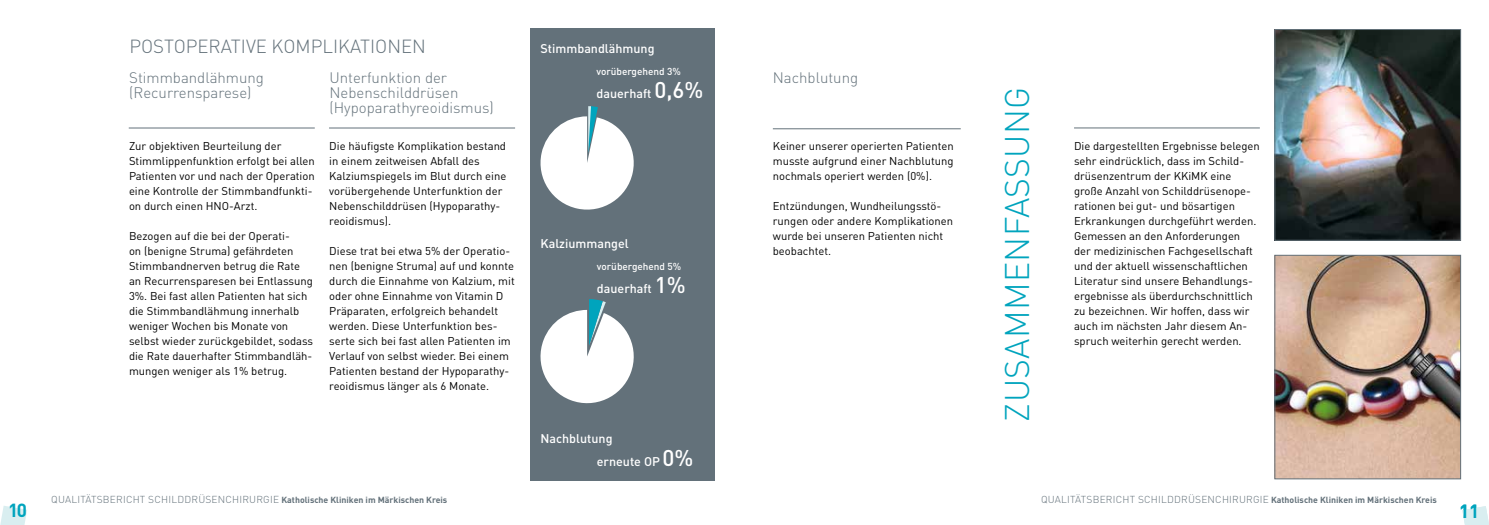
<style>
.page{position:relative;width:1489px;height:525px;background:#fff}
.page>*{position:absolute;margin:0;border:0;box-sizing:border-box;transform-origin:0 0}
.t1{font:300 33.75px "DIN Pro";letter-spacing:.01em;color:#00a4bd}
.t2{font:300 18.75px "DIN Pro";color:#63717a}
.t3{font:700 18.75px "DIN Pro";color:#00a4bd}
.t4{font:300 15px/15px "DIN Pro";color:#63717a}
.t5{font:500 12.5px "DIN Pro";color:#fff}
.t6{font:11.25px/15px "DIN Pro";color:#000}
.t7{font:300 10px "DIN Pro";letter-spacing:.02em;color:#63717a}
.t8{font:500 10px "DIN Pro";color:#fff}
.s1{font-size:22.5px}
.s2{font-weight:700;font-size:8.75px}
</style>
<div class="page">
<hr style="left:772px;top:128px;width:188px;height:1px;background:#63717a">
<hr style="left:1073px;top:128px;width:186px;height:1px;background:#63717a">
<img style="left:1276px;top:31px;width:182px;height:207px">
<div style="left:1274px;top:29px;width:186px;height:211px;border:1px solid #63717a"></div>
<img style="left:1276px;top:257px;width:182px;height:220px">
<div style="left:1274px;top:255px;width:186px;height:224px;border:1px solid #63717a"></div>
<svg style="left:0;top:506px;width:27px;height:18px"></svg>
<hr style="left:329px;top:128px;width:186px;height:1px;background:#63717a">
<hr style="left:129px;top:128px;width:186px;height:1px;background:#63717a">
<div style="left:530px;top:28px;width:184px;height:452px;background:#63717a"></div>
<svg style="left:1462px;top:506px;width:26px;height:18px"></svg>
<svg style="left:540px;top:299px;width:93px;height:104px"></svg>
<svg style="left:540px;top:106px;width:93px;height:103px"></svg>
<h2 class="t3" style="left:8px;top:497px;width:20px">10</h2>
<h2 class="t2" style="left:129px;top:33px;width:298px">POSTOPERATIVE KOMPLIKATIONEN</h2>
<h3 class="t4" style="left:129px;top:69px;width:136px">Stimmbandlähmung (Recurrensparese)</h3>
<p class="t6" style="left:129px;top:138px;width:187px">Zur objektiven Beurteilung der Stimmlippenfunktion erfolgt bei allen Patienten vor und nach der Operation eine Kontrolle der Stimmbandfunkti&shy;on durch einen HNO-Arzt.</p>
<p class="t6" style="left:129px;top:228px;width:186px">Bezogen auf die bei der Operati-<br>on (benigne Struma) gefährdeten Stimmbandnerven betrug die Rate an Recurrensparesen bei Entlassung 3%. Bei fast allen Patienten hat sich die Stimmbandlähmung innerhalb weniger Wochen bis Monate von selbst wieder zurückgebildet, sodass die Rate dauerhafter Stimmbandläh&shy;mungen weniger als 1% betrug.</p>
<h3 class="t4" style="left:329px;top:69px;width:166px">Unterfunktion der<br>Nebenschilddrüsen (Hypoparathyreoidismus)</h3>
<p class="t6" style="left:329px;top:138px;width:178px">Die häufigste Komplikation bestand in einem zeitweisen Abfall des<br>Kalziumspiegels im Blut durch eine vorübergehende Unterfunktion der<br>Nebenschilddrüsen (Hypoparathy&shy;reoidismus).</p>
<p class="t6" style="left:329px;top:243px;width:187px">Diese trat bei etwa 5% der Operatio&shy;nen (benigne Struma) auf und konnte durch die Einnahme von Kalzium, mit oder ohne Einnahme von Vitamin D Präparaten, erfolgreich behandelt werden. Diese Unterfunktion bes&shy;serte sich bei fast allen Patienten im Verlauf von selbst wieder. Bei einem Patienten bestand der Hypoparathy&shy;reoidismus länger als 6 Monate.</p>
<p class="t5" style="left:540px;top:39px;width:116px">Stimmbandlähmung</p>
<p class="t8" style="left:596px;top:65px;width:86px">vorübergehend 3%</p>
<p class="t5" style="left:596px;top:84px;width:108px">dauerhaft <span class="s1">0,6%</span></p>
<p class="t5" style="left:540px;top:234px;width:90px">Kalziummangel</p>
<p class="t8" style="left:597px;top:260px;width:86px">vorübergehend 5%</p>
<p class="t5" style="left:597px;top:279px;width:90px">dauerhaft <span class="s1">1%</span></p>
<p class="t5" style="left:540px;top:429px;width:74px">Nachblutung</p>
<p class="t5" style="left:597px;top:452px;width:98px">erneute OP <span class="s1">0%</span></p>
<h3 class="t4" style="left:772px;top:69px;width:87px">Nachblutung</h3>
<p class="t6" style="left:772px;top:138px;width:182px;text-align:justify">Keiner unserer operierten Patienten musste aufgrund einer Nachblutung nochmals operiert werden (0%).</p>
<p class="t6" style="left:772px;top:198px;width:182px">Entzündungen, Wundheilungsstö&shy;rungen oder andere Komplikationen wurde bei unseren Patienten nicht beobachtet.</p>
<h1 class="t1" style="left:994px;top:421px;width:336px;rotate:-90deg">ZUSAMMENFASSUNG</h1>
<p class="t6" style="left:1073px;top:138px;width:187px">Die dargestellten Ergebnisse belegen sehr eindrücklich, dass im Schild&shy;drüsenzentrum der KKiMK eine große Anzahl von Schilddrüsenope&shy;rationen bei gut- und bösartigen Erkrankungen durchgeführt werden.<br>Gemessen an den Anforderungen der medizinischen Fachgesellschaft und der aktuell wissenschaftlichen Literatur sind unsere Behandlungs&shy;ergebnisse als überdurchschnittlich zu bezeichnen. Wir hoffen, dass wir auch im nächsten Jahr diesem An&shy;spruch weiterhin gerecht werden.</p>
<p class="t7" style="left:51px;top:492px;width:397px">QUALITÄTSBERICHT SCHILDDRÜSENCHIRURGIE <span class="s2">Katholische Kliniken im Märkischen Kreis</span></p>
<p class="t7" style="left:1040px;top:492px;width:397px">QUALITÄTSBERICHT SCHILDDRÜSENCHIRURGIE <span class="s2">Katholische Kliniken im Märkischen Kreis</span></p>
<h2 class="t3" style="left:1458px;top:498px;width:22px">11</h2>
</div>
